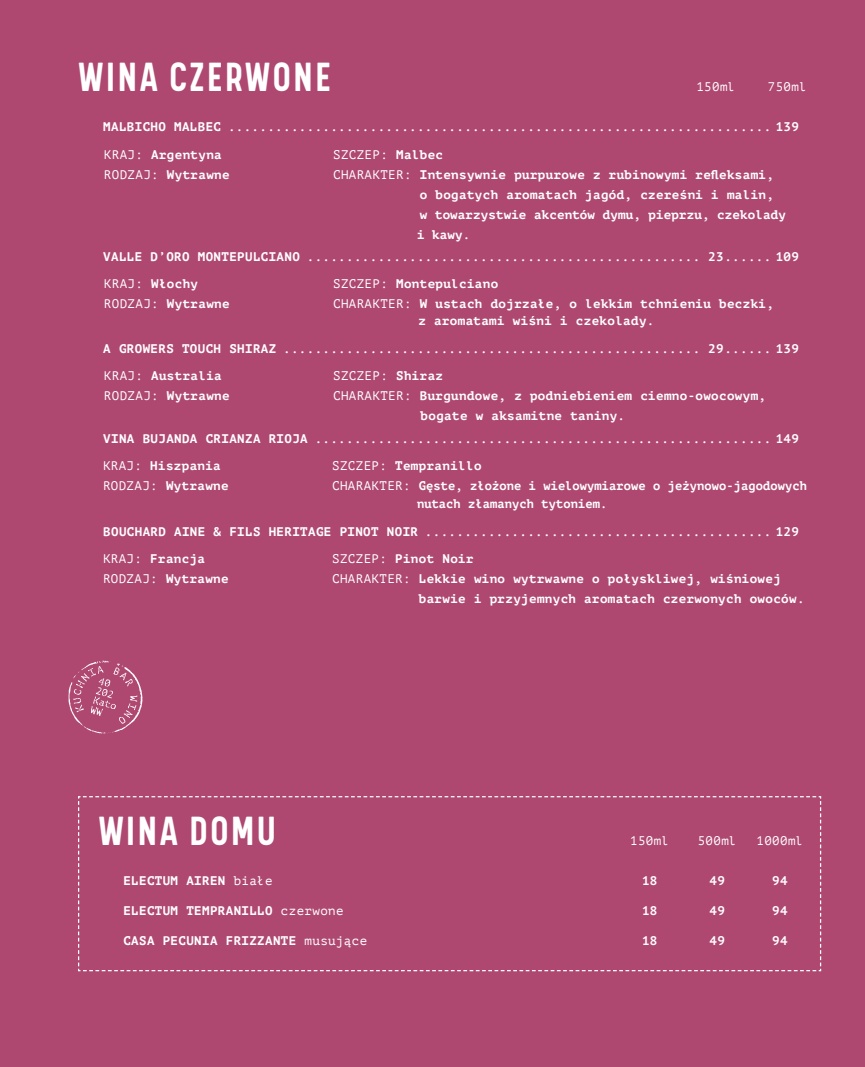
<style>
.page{position:relative;width:865px;height:1067px;background:#af4871}
.page>*{position:absolute;margin:0;border:0;box-sizing:border-box;transform-origin:0 0}
.pozycje{font:700 40px "Kelpt A3";letter-spacing:.05em;color:#fff}
.pozycje-2{font:700 12.5px/20px "PT Mono";letter-spacing:.03em;color:#fff}
.pozycje-3{font:700 12.5px "PT Mono";letter-spacing:.01em;color:#fff;scale:.96 1}
.pozycje-4{font:12.5px "PT Mono";letter-spacing:.03em;color:#fff}
.s1{font-weight:700}
.s2{font-weight:400}
</style>
<div class="page">
<svg style="left:78px;top:796px;width:743px;height:175px"></svg>
<svg style="left:68px;top:660px;width:75px;height:73px"></svg>
<p class="pozycje" style="left:78px;top:52px;width:254px">WINA CZERWONE</p>
<p class="pozycje-4" style="left:696px;top:79px;width:41px">150ml</p>
<p class="pozycje-4" style="left:768px;top:79px;width:41px">750ml</p>
<p class="pozycje-2" style="left:103px;top:116px;width:697px">MALBICHO MALBEC ..................................................................... 139</p>
<p class="pozycje-4" style="left:333px;top:147px;width:111px">SZCZEP: <span class="s1">Malbec</span></p>
<p class="pozycje-2" style="left:417px;top:164px;width:370px;text-indent:-84px"><span class="s2">CHARAKTER:</span> Intensywnie purpurowe z rubinowymi refleksami,<br>o bogatych aromatach jagód, czereśni i malin,<br>w towarzystwie akcentów dymu, pieprzu, czekolady i kawy.</p>
<p class="pozycje-2" style="left:333px;top:273px;width:166px"><span class="s2">SZCZEP:</span> Montepulciano</p>
<p class="pozycje-2" style="left:333px;top:293px;width:442px"><span class="s2">CHARAKTER:</span> W ustach dojrzałe, o lekkim tchnieniu beczki,</p>
<p class="pozycje-2" style="left:418px;top:311px;width:237px">z aromatami wiśni i czekolady.</p>
<p class="pozycje-2" style="left:104px;top:144px;width:119px"><span class="s2">KRAJ:</span> Argentyna</p>
<p class="pozycje-2" style="left:104px;top:164px;width:127px"><span class="s2">RODZAJ:</span> Wytrawne</p>
<p class="pozycje-2" style="left:103px;top:246px;width:697px">VALLE D’ORO MONTEPULCIANO .................................................. 23...... 109</p>
<p class="pozycje-2" style="left:104px;top:273px;width:96px"><span class="s2">KRAJ:</span> Włochy</p>
<p class="pozycje-2" style="left:104px;top:293px;width:127px"><span class="s2">RODZAJ:</span> Wytrawne</p>
<p class="pozycje-2" style="left:103px;top:339px;width:697px">A GROWERS TOUCH SHIRAZ ..................................................... 29...... 139</p>
<p class="pozycje-2" style="left:104px;top:366px;width:119px"><span class="s2">KRAJ:</span> Australia</p>
<p class="pozycje-2" style="left:104px;top:386px;width:127px"><span class="s2">RODZAJ:</span> Wytrawne</p>
<p class="pozycje-4" style="left:333px;top:369px;width:111px">SZCZEP: <span class="s1">Shiraz</span></p>
<p class="pozycje-2" style="left:333px;top:386px;width:434px"><span class="s2">CHARAKTER:</span> Burgundowe, z podniebieniem ciemno-owocowym,</p>
<p class="pozycje-2" style="left:420px;top:406px;width:206px">bogate w aksamitne taniny.</p>
<p class="pozycje-2" style="left:103px;top:429px;width:697px">VINA BUJANDA CRIANZA RIOJA .......................................................... 149</p>
<p class="pozycje-2" style="left:103px;top:456px;width:119px"><span class="s2">KRAJ:</span> Hiszpania</p>
<p class="pozycje-2" style="left:103px;top:476px;width:127px"><span class="s2">RODZAJ:</span> Wytrawne</p>
<p class="pozycje-2" style="left:332px;top:456px;width:151px"><span class="s2">SZCZEP:</span> Tempranillo</p>
<p class="pozycje-3" style="left:332px;top:478px;width:496px"><span class="s2">CHARAKTER:</span> Gęste, złożone i wielowymiarowe o jeżynowo-jagodowych</p>
<p class="pozycje-3" style="left:417px;top:496px;width:200px">nutach złamanych tytoniem.</p>
<p class="pozycje-2" style="left:103px;top:521px;width:697px">BOUCHARD AINE &amp; FILS HERITAGE PINOT NOIR ............................................ 129</p>
<p class="pozycje-2" style="left:103px;top:548px;width:103px"><span class="s2">KRAJ:</span> Francja</p>
<p class="pozycje-2" style="left:103px;top:568px;width:127px"><span class="s2">RODZAJ:</span> Wytrawne</p>
<p class="pozycje-2" style="left:332px;top:548px;width:143px"><span class="s2">SZCZEP:</span> Pinot Noir</p>
<p class="pozycje-2" style="left:419px;top:568px;width:387px;text-indent:-87px"><span class="s2">CHARAKTER:</span> Lekkie wino wytrwawne o połyskliwej, wiśniowej barwie i przyjemnych aromatach czerwonych owoców.</p>
<p class="pozycje" style="left:98px;top:805px;width:179px">WINA DOMU</p>
<p class="pozycje-4" style="left:630px;top:833px;width:40px">150ml</p>
<p class="pozycje-4" style="left:697px;top:833px;width:41px">500ml</p>
<p class="pozycje-4" style="left:756px;top:833px;width:48px">1000ml</p>
<p class="pozycje-2" style="left:123px;top:870px;width:151px">ELECTUM AIREN <span class="s2">białe</span></p>
<p class="pozycje-2" style="left:642px;top:870px;width:17px">18</p>
<p class="pozycje-2" style="left:709px;top:870px;width:17px">49</p>
<p class="pozycje-2" style="left:772px;top:870px;width:17px">94</p>
<p class="pozycje-2" style="left:123px;top:900px;width:222px">ELECTUM TEMPRANILLO <span class="s2">czerwone</span></p>
<p class="pozycje-2" style="left:642px;top:900px;width:17px">18</p>
<p class="pozycje-2" style="left:709px;top:900px;width:17px">49</p>
<p class="pozycje-2" style="left:772px;top:900px;width:17px">94</p>
<p class="pozycje-2" style="left:123px;top:930px;width:245px">CASA PECUNIA FRIZZANTE <span class="s2">musujące</span></p>
<p class="pozycje-2" style="left:642px;top:930px;width:17px">18</p>
<p class="pozycje-2" style="left:709px;top:930px;width:17px">49</p>
<p class="pozycje-2" style="left:772px;top:930px;width:17px">94</p>
</div>
